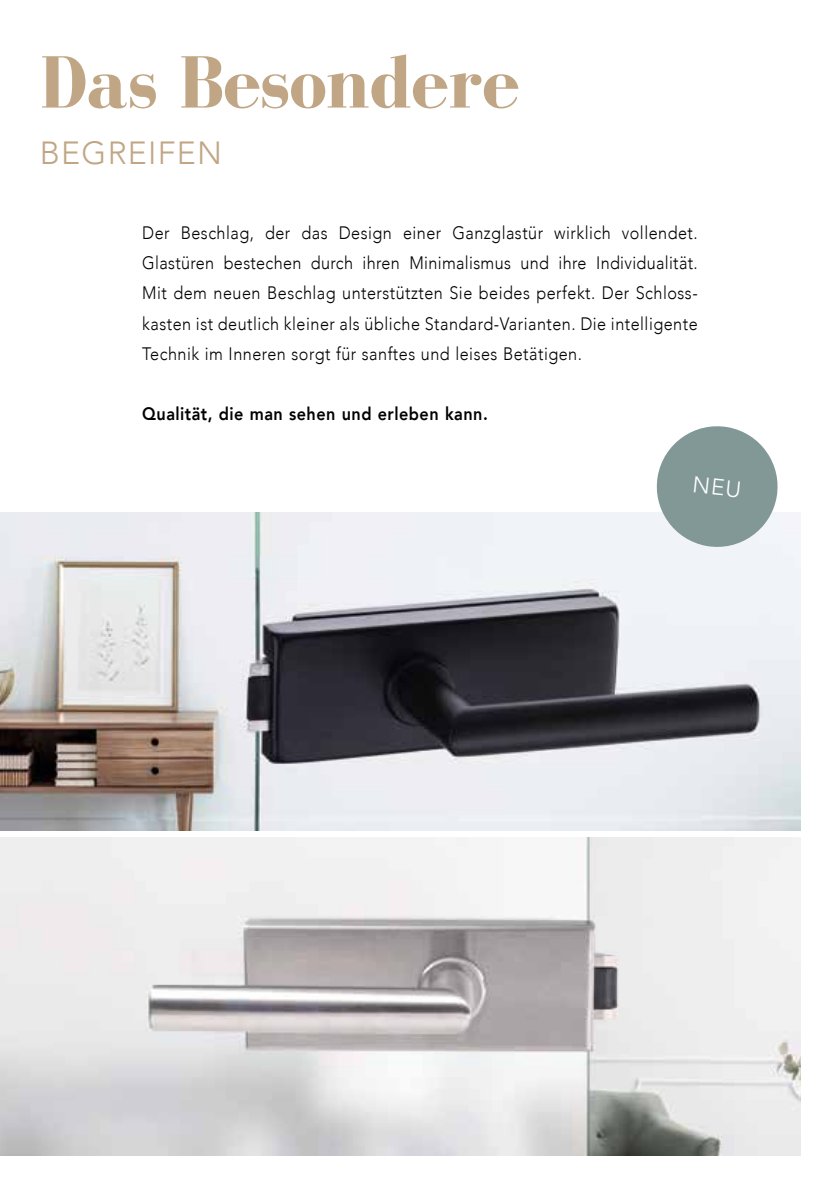
<style>
.page{position:relative;width:840px;height:1191px;background:#fff}
.page>*{position:absolute;margin:0;border:0;box-sizing:border-box;transform-origin:0 0}
.t1{font:700 76px "Bodoni FLF";color:#c0a684}
.t2{font:300 32px "Avenir";letter-spacing:.04em;color:#c0a684}
.t3{font:300 18px/30px "Avenir";letter-spacing:.03em;color:#000;text-align:justify;scale:.9 1}
.t4{font:800 18px "Avenir";letter-spacing:.03em;color:#000;scale:.9 1}
</style>
<div class="page">
<img style="left:0;top:512px;width:799px;height:318px">
<img style="left:0;top:838px;width:799px;height:317px">
<svg style="left:651px;top:426px;width:131px;height:126px"></svg>
<h1 class="t1" style="left:40px;top:41px;width:481px">Das Besondere</h1>
<h2 class="t2" style="left:40px;top:134px;width:184px">BEGREIFEN</h2>
<p class="t3" style="left:142px;top:218px;width:618px">Der Beschlag, der das Design einer Ganzglastür wirklich vollendet.<br>Glastüren bestechen durch ihren Minimalismus und ihre Individualität.<br>Mit dem neuen Beschlag unterstützten Sie beides perfekt. Der Schloss&shy;kasten ist deutlich kleiner als übliche Standard-Varianten. Die intelligente Technik im Inneren sorgt für sanftes und leises Betätigen.</p>
<p class="t4" style="left:142px;top:399px;width:385px">Qualität, die man sehen und erleben kann.</p>
</div>
